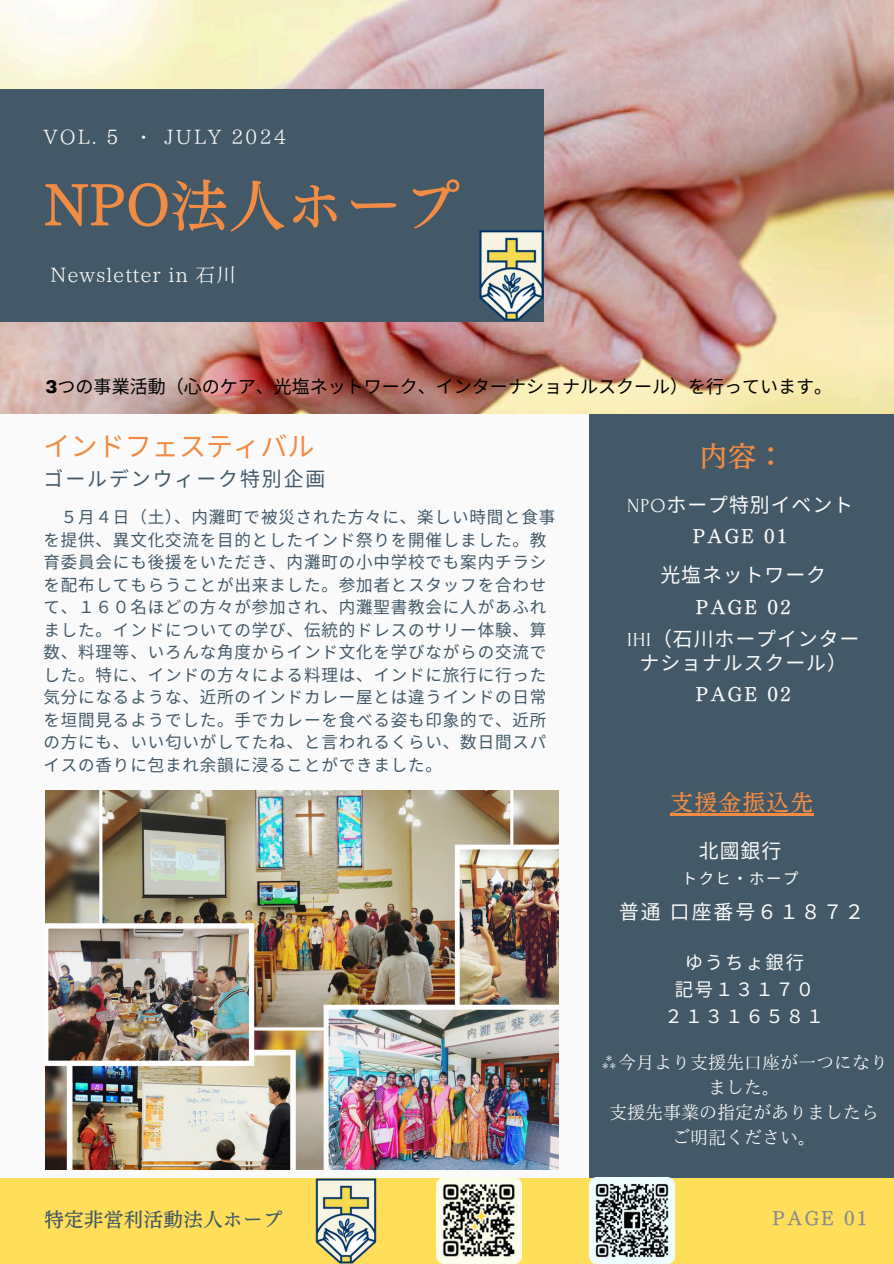
<style>
.page{position:relative;width:894px;height:1264px;background:#fff}
.page>*{position:absolute;margin:0;border:0;box-sizing:border-box;transform-origin:0 0}
.t1{font:57.9px "Canva Telop Min Pro N D";color:#f28b43}
.t2{font:28.65px "Canva Telop Min Pro N D";color:#f28b43}
.t3{font:27.15px "Noto Sans CJ Ksc";color:#f28b43}
.t4{font:22.8px "Canva Telop Min Pro N D";color:#f28b43}
.t5{font:19.8px/23.7px "Noto Sans CJ Ksc";letter-spacing:.05em;color:#fafafa;text-align:center}
.t6{font:19.8px "Canva Telop Min Pro N D";letter-spacing:.1em;color:#fafafa}
.t7{font:19.8px "Koku Mincho Regular";letter-spacing:.1em;color:#fafafa}
.t8{font:19.8px "Koku Mincho Regular";letter-spacing:.05em;color:#fafafa}
.t9{font:19.8px "Noto Sans CJ Ksc";letter-spacing:.1em;color:#435967}
.t10{font:19.8px "Canva Telop Min Pro N D";color:#435967}
.t11{font:19.8px "Canva Telop Min Pro N D";letter-spacing:.1em;color:#878b90}
.t12{font:18.3px/27px "Noto Sans CJ Ksc";letter-spacing:.1em;color:#fafafa;text-align:center}
.t13{font:18px "Noto Sans CJ Ksc";color:#000}
.t14{font:18px/24.8px "IP Aex Mincho";color:#fafafa;text-align:center}
.t15{font:16.5px/22.5px "Noto Sans CJ Ksc";letter-spacing:.05em;color:#435967}
.t16{font:15.3px "Noto Sans CJ Ksc";letter-spacing:.1em;color:#fafafa}
.s1{font-family:"Archivo";font-weight:900}
.s2{font-family:"Forum"}
</style>
<div class="page">
<div style="left:0;top:0;width:893px;height:1263px;background:#fafafa"></div>
<div style="left:589px;top:364px;width:304px;height:899px;background:#435967"></div>
<img style="left:0;top:0;width:893px;height:413px">
<img style="left:45px;top:790px;width:513px;height:378px">
<div style="left:0;top:89px;width:543px;height:233px;background:#435967"></div>
<div style="left:0;top:1177px;width:893px;height:86px;background:#ffde59"></div>
<img style="left:436px;top:1177px;width:86px;height:86px">
<img style="left:589px;top:1177px;width:85px;height:86px">
<hr style="left:670px;top:813px;width:144px;height:2px;background:#f28b43">
<img style="left:293px;top:1168px;width:105px;height:95px">
<img style="left:455px;top:220px;width:112px;height:111px">
<h2 class="t7" style="left:44px;top:126px;width:244px">VOL. 5 • JULY 2024</h2>
<p class="t1" style="left:44px;top:177px;width:418px">NPO法人ホープ</p>
<h6 class="t8" style="left:50px;top:265px;width:187px">Newsletter in 石川</h6>
<p class="t13" style="left:46px;top:372px;width:788px"><span class="s1">3</span>つの事業活動（心のケア、光塩ネットワーク、インターナショナルスクール）を行っています。</p>
<h6 class="t3" style="left:44px;top:424px;width:272px">インドフェスティバル</h6>
<h5 class="t9" style="left:44px;top:463px;width:281px">ゴールデンウィーク特別企画</h5>
<h4 class="t15" style="left:44px;top:505px;width:513px;text-indent:17px">５月４日（土）、内灘町で被災された方々に、楽しい時間と食事を提供、異文化交流を目的としたインド祭りを開催しました。教育委員会にも後援をいただき、内灘町の小中学校でも案内チラシを配布してもらうことが出来ました。参加者とスタッフを合わせて、１６０名ほどの方々が参加され、内灘聖書教会に人があふれました。インドについての学び、伝統的ドレスのサリー体験、算数、料理等、いろんな角度からインド文化を学びながらの交流でした。特に、インドの方々による料理は、インドに旅行に行った気分になるような、近所のインドカレー屋とは違うインドの日常を垣間見るようでした。手でカレーを食べる姿も印象的で、近所の方にも、いい匂いがしてたね、と言われるくらい、数日間スパイスの香りに包まれ余韻に浸ることができました。</h4>
<h5 class="t2" style="left:699px;top:442px;width:87px">内容：</h5>
<p class="t5" style="left:627px;top:492px;width:227px"><span class="s2">NPO</span>ホープ特別イベント</p>
<h5 class="t6" style="left:692px;top:527px;width:96px">PAGE 01</h5>
<p class="t5" style="left:660px;top:562px;width:167px">光塩ネットワーク</p>
<p class="t6" style="left:695px;top:597px;width:96px">PAGE 02</p>
<p class="t5" style="left:627px;top:626px;width:234px"><span class="s2">IHI</span>（石川ホープインターナショナルスクール）</p>
<h3 class="t6" style="left:695px;top:684px;width:96px">PAGE 02</h3>
<p class="t4" style="left:670px;top:791px;width:144px">支援金振込先</p>
<h6 class="t5" style="left:698px;top:837px;width:82px">北國銀行</h6>
<h6 class="t16" style="left:681px;top:866px;width:118px">トクヒ・ホープ</h6>
<p class="t5" style="left:619px;top:899px;width:247px">普通口座番号６１８７２</p>
<h6 class="t12" style="left:664px;top:948px;width:161px">ゆうちょ銀行<br>記号１３１７０<br>２１３１６５８１</h6>
<p class="t14" style="left:600px;top:1050px;width:290px">⁂今月より支援先口座が一つになりました。</p>
<h5 class="t14" style="left:609px;top:1099px;width:272px">支援先事業の指定がありましたら</h5>
<h5 class="t14" style="left:672px;top:1124px;width:146px">ご明記ください。</h5>
<h6 class="t10" style="left:44px;top:1209px;width:239px">特定非営利活動法人ホープ</h6>
<h1 class="t11" style="left:772px;top:1208px;width:96px">PAGE 01</h1>
</div>
